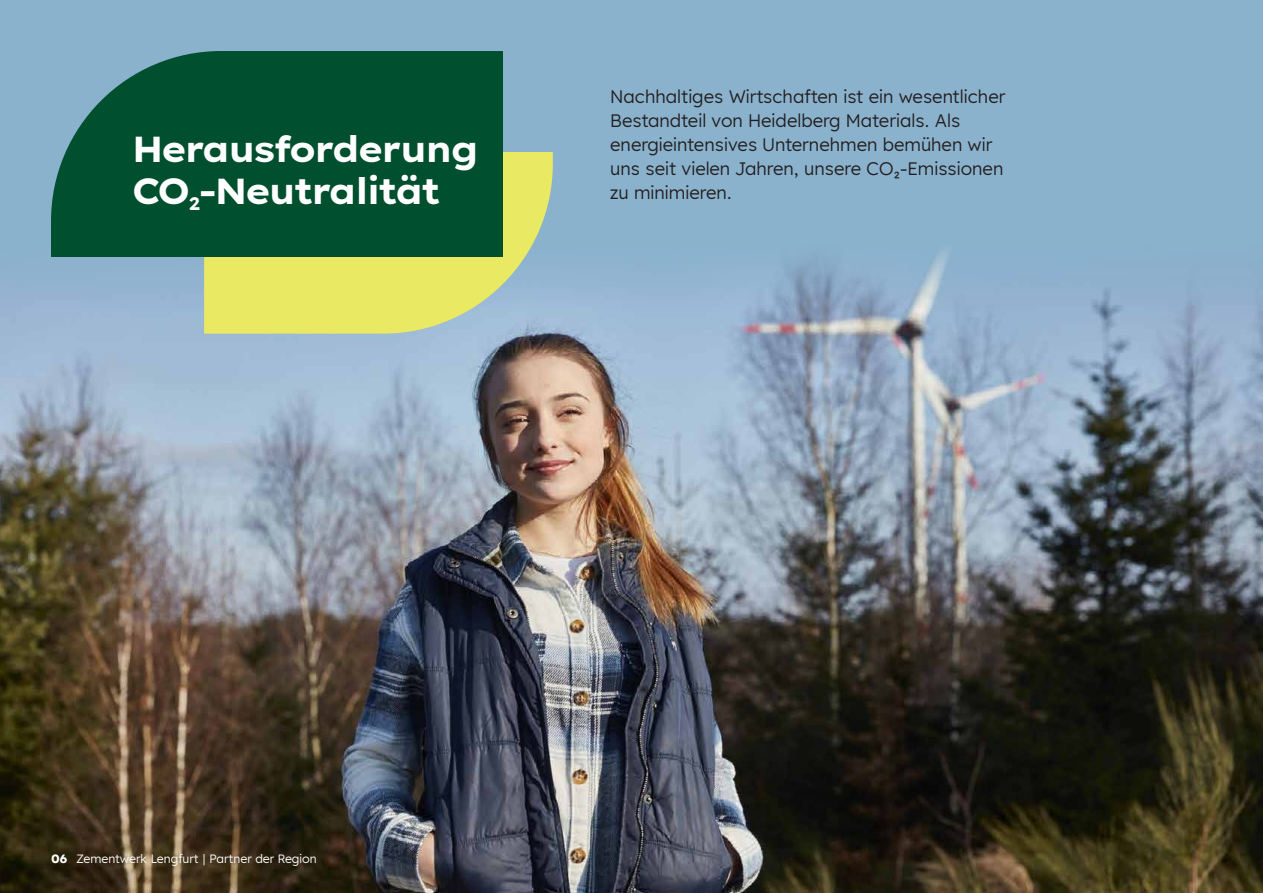
<style>
.page{position:relative;width:1263px;height:893px;background:#8ab2cd}
.page>*{position:absolute;margin:0;border:0;box-sizing:border-box;transform-origin:0 0}
.t1{font:700 36px/41.4px "Lexend Exa HM";color:#fff}
.t2{font:18px/24px "Lexend HM";color:#231f20}
.t3{font:12px "Lexend HM";color:#fff}
.s1{font-weight:700}
</style>
<div class="page">
<img style="left:0;top:251px;width:1263px;height:642px">
<svg style="left:204px;top:153px;width:349px;height:181px;background:#d8de79"></svg>
<div style="left:51px;top:51px;width:452px;height:205px;background:#004f2f"></div>
<h1 class="t1" style="left:133px;top:126px;width:347px">Herausforderung<br>CO<sub>2</sub>-Neutralität</h1>
<p class="t2" style="left:610px;top:84px;width:397px">Nachhaltiges Wirtschaften ist ein wesentlicher Bestandteil von Heidelberg Materials. Als energieintensives Unternehmen bemühen wir uns seit vielen Jahren, unsere CO₂-Emissionen zu minimieren.</p>
<p class="t3" style="left:51px;top:850px;width:267px"><span class="s1">06</span> Zementwerk Lengfurt | Partner der Region</p>
</div>
